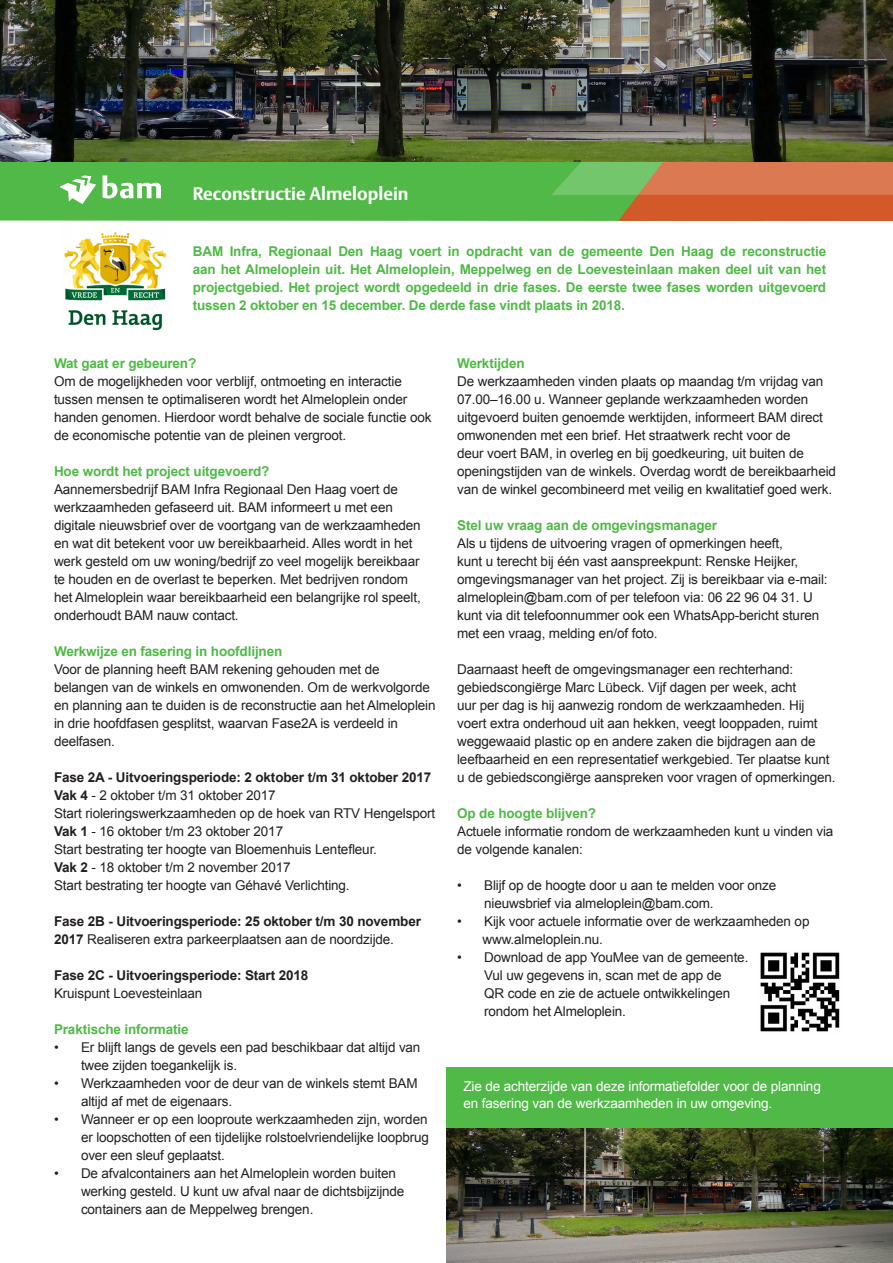
<style>
.page{position:relative;width:893px;height:1263px;background:#fff}
.page>*{position:absolute;margin:0;border:0;box-sizing:border-box;transform-origin:0 0}
.t1{font:700 18px "DTL Argo ST";color:#fff}
.t2{font:13.5px/18px "Arial";letter-spacing:-.01em;color:#231f20}
.t3{font:700 13.5px/18px "Arial";letter-spacing:-.01em;color:#51b948;text-align:justify}
.t4{font:700 13.5px/18px "Arial";letter-spacing:-.01em;color:#231f20}
.t5{font:13.5px/17.2px "Arial";letter-spacing:-.01em;color:#fff}
.s1{font-weight:700}
.s2{font-family:"Helvetica"}
.s3{font-weight:400}
</style>
<div class="page">
<div style="left:0;top:162px;width:551px;height:59px;background:#51b948"></div>
<svg style="left:551px;top:162px;width:342px;height:59px;background:#b88045"></svg>
<svg style="left:103px;top:175px;width:58px;height:23px"></svg>
<svg style="left:61px;top:175px;width:35px;height:29px"></svg>
<img style="left:0;top:0;width:893px;height:162px">
<img style="left:64px;top:232px;width:103px;height:99px">
<img style="left:446px;top:1128px;width:447px;height:135px">
<div style="left:446px;top:1067px;width:447px;height:61px;background:#51b948"></div>
<img style="left:760px;top:952px;width:80px;height:80px">
<p class="t1" style="left:193px;top:183px;width:217px">Reconstructie Almeloplein</p>
<p class="t3" style="left:193px;top:243px;width:635px">BAM Infra, Regionaal Den Haag voert in opdracht van de gemeente Den Haag de reconstructie aan het Almeloplein uit. Het Almeloplein, Meppelweg en de Loevesteinlaan maken deel uit van het projectgebied. Het project wordt opgedeeld in drie fases. De eerste twee fases worden uitgevoerd tussen 2 oktober en 15 december. De derde fase vindt plaats in 2018.</p>
<p class="t3" style="left:54px;top:354px;width:144px">Wat gaat er gebeuren?</p>
<p class="t2" style="left:54px;top:372px;width:379px">Om de mogelijkheden voor verblijf, ontmoeting en interactie tussen mensen te optimaliseren wordt het Almeloplein onder handen genomen. Hierdoor wordt behalve de sociale functie ook de economische potentie van de pleinen vergroot.</p>
<p class="t3" style="left:54px;top:462px;width:217px">Hoe wordt het project uitgevoerd?</p>
<p class="t2" style="left:54px;top:480px;width:368px">Aannemersbedrijf BAM Infra Regionaal Den Haag voert de werkzaamheden gefaseerd uit. BAM informeert u met een digitale nieuwsbrief over de voortgang van de werkzaamheden en wat dit betekent voor uw bereikbaarheid. Alles wordt in het werk gesteld om uw woning/bedrijf zo veel mogelijk bereikbaar te houden en de overlast te beperken. Met bedrijven rondom het Almeloplein waar bereikbaarheid een belangrijke rol speelt, onderhoudt BAM nauw contact.</p>
<p class="t3" style="left:54px;top:642px;width:230px">Werkwijze en fasering in hoofdlijnen</p>
<p class="t2" style="left:54px;top:660px;width:383px">Voor de planning heeft BAM rekening gehouden met de belangen van de winkels en omwonenden. Om de werkvolgorde en planning aan te duiden is de reconstructie aan het Almeloplein in drie hoofdfasen gesplitst, waarvan Fase2A is verdeeld in deelfasen.</p>
<p class="t4" style="left:54px;top:768px;width:379px">Fase 2A - Uitvoeringsperiode: 2 oktober t/m 31 oktober 2017</p>
<p class="t2" style="left:54px;top:786px;width:223px"><span class="s1">Vak 4</span> - 2 oktober t/m 31 oktober 2017</p>
<p class="t2" style="left:54px;top:804px;width:383px">Start rioleringswerkzaamheden op de hoek van RTV Hengelsport</p>
<p class="t2" style="left:54px;top:822px;width:231px"><span class="s1">Vak 1</span> - 16 oktober t/m 23 oktober 2017</p>
<p class="t2" style="left:54px;top:840px;width:325px">Start bestrating ter hoogte van Bloemenhuis Lentefleur.</p>
<p class="t2" style="left:54px;top:858px;width:238px"><span class="s1">Vak 2</span> - 18 oktober t/m 2 november 2017</p>
<p class="t2" style="left:54px;top:876px;width:297px">Start bestrating ter hoogte van Gé<span class="s2">hav</span>é Verlichting.</p>
<p class="t4" style="left:54px;top:912px;width:368px">Fase 2B - Uitvoeringsperiode: 25 oktober t/m 30 november<br>2017 <span class="s3">Realiseren extra parkeerplaatsen aan de noordzijde.</span></p>
<p class="t4" style="left:54px;top:966px;width:256px">Fase 2C - Uitvoeringsperiode: Start 2018</p>
<p class="t2" style="left:54px;top:984px;width:150px">Kruispunt Loevesteinlaan</p>
<p class="t3" style="left:54px;top:1020px;width:136px">Praktische informatie</p>
<p class="t2" style="left:81px;top:1038px;width:341px;text-indent:-27px">• Er blijft langs de gevels een pad beschikbaar dat altijd van twee zijden toegankelijk is.</p>
<p class="t2" style="left:81px;top:1074px;width:338px;text-indent:-27px">• Werkzaamheden voor de deur van de winkels stemt BAM altijd af met de eigenaars.</p>
<p class="t2" style="left:81px;top:1110px;width:350px;text-align:justify;text-indent:-27px">• Wanneer er op een looproute werkzaamheden zijn, worden er loopschotten of een tijdelijke rolstoelvriendelijke loopbrug over een sleuf geplaatst.</p>
<p class="t2" style="left:81px;top:1164px;width:325px;text-indent:-27px">• De afvalcontainers aan het Almeloplein worden buiten werking gesteld. U kunt uw afval naar de dichtsbijzijnde containers aan de Meppelweg brengen.</p>
<p class="t3" style="left:457px;top:354px;width:69px">Werktijden</p>
<p class="t2" style="left:457px;top:372px;width:380px">De werkzaamheden vinden plaats op maandag t/m vrijdag van 07.00–16.00 u. Wanneer geplande werkzaamheden worden uitgevoerd buiten genoemde werktijden, informeert BAM direct omwonenden met een brief. Het straatwerk recht voor de<br>deur voert BAM, in overleg en bij goedkeuring, uit buiten de openingstijden van de winkels. Overdag wordt de bereikbaarheid van de winkel gecombineerd met veilig en kwalitatief goed werk.</p>
<p class="t3" style="left:457px;top:516px;width:261px">Stel uw vraag aan de omgevingsmanager</p>
<p class="t2" style="left:457px;top:534px;width:372px">Als u tijdens de uitvoering vragen of opmerkingen heeft,<br>kunt u terecht bij één vast aanspreekpunt: Renske Heijker, omgevingsmanager van het project. Zij is bereikbaar via e-mail: almeloplein@bam.com of per telefoon via: 06 22 96 04 31. U kunt via dit telefoonnummer ook een WhatsApp-bericht sturen met een vraag, melding en/of foto.</p>
<p class="t2" style="left:457px;top:660px;width:380px">Daarnaast heeft de omgevingsmanager een rechterhand: gebiedscongiërge Marc Lübeck. Vijf dagen per week, acht<br>uur per dag is hij aanwezig rondom de werkzaamheden. Hij voert extra onderhoud uit aan hekken, veegt looppaden, ruimt weggewaaid plastic op en andere zaken die bijdragen aan de leefbaarheid en een representatief werkgebied. Ter plaatse kunt u de gebiedscongiërge aanspreken voor vragen of opmerkingen.</p>
<p class="t3" style="left:457px;top:804px;width:141px">Op de hoogte blijven?</p>
<p class="t2" style="left:457px;top:822px;width:378px">Actuele informatie rondom de werkzaamheden kunt u vinden via de volgende kanalen:</p>
<p class="t2" style="left:484px;top:876px;width:294px;text-indent:-27px">• Blijf op de hoogte door u aan te melden voor onze nieuwsbrief via almeloplein@bam.com.</p>
<p class="t2" style="left:457px;top:912px;width:354px">• Kijk voor actuele informatie over de werkzaamheden op</p>
<p class="t2" style="left:482px;top:930px;width:122px">www.almeloplein.nu.</p>
<p class="t2" style="left:484px;top:948px;width:266px;text-indent:-27px">• Download de app YouMee van de gemeente.<br>Vul uw gegevens in, scan met de app de<br>QR code en zie de actuele ontwikkelingen rondom het Almeloplein.</p>
<p class="t5" style="left:463px;top:1078px;width:359px">Zie de achterzijde van deze informatiefolder voor de planning en fasering van de werkzaamheden in uw omgeving.</p>
</div>
